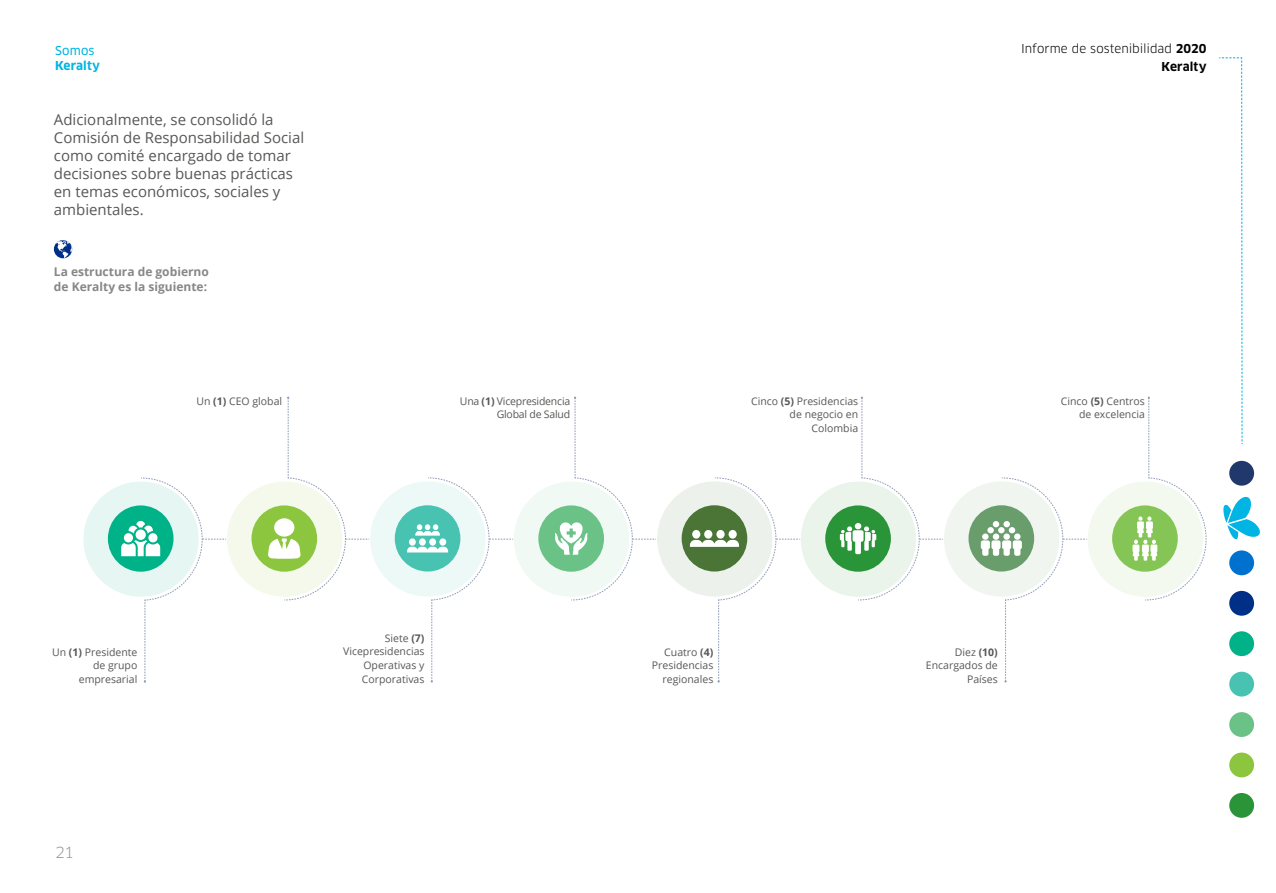
<style>
.page{position:relative;width:1276px;height:893px;background:#fff}
.page>*{position:absolute;margin:0;border:0;box-sizing:border-box;transform-origin:0 0}
.Keralty_Parrafo_A{font:15px/18px "Open Sans";color:#575756}
.t1{font:15px "Clan Pro";color:#9d9d9c}
.Keralty_Titulo_Grafi{font:700 12px/15px "Open Sans";color:#878787}
.t2{font:12px/18px "Clan Pro";color:#000;text-align:right}
.t3{font:700 12px "Clan Pro";letter-spacing:.005em;color:#00b4e3}
.t4{font:12px "Clan Pro News";letter-spacing:.015em;color:#00b4e3}
.Keralty_Texto_grafic{font:10.5px/13.5px "Open Sans";color:#575756;text-align:right}
.Keralty_Texto_grafic-2{font:10.5px/13.5px "Open Sans";letter-spacing:-.02em;color:#575756;text-align:right}
.s1{font-weight:700}
</style>
<div class="page">
<svg style="left:1223px;top:496px;width:37px;height:44px"></svg>
<div style="left:1229px;top:793px;width:25px;height:25px;background:#299438;border-radius:50%"></div>
<div style="left:1229px;top:672px;width:25px;height:24px;background:#49c3b1;border-radius:50%"></div>
<div style="left:1229px;top:550px;width:25px;height:25px;background:#0071ce;border-radius:50%"></div>
<div style="left:1229px;top:752px;width:25px;height:25px;background:#8cc63f;border-radius:50%"></div>
<div style="left:1229px;top:631px;width:25px;height:25px;background:#00b288;border-radius:50%"></div>
<div style="left:1229px;top:461px;width:25px;height:25px;background:#21386d;border-radius:50%"></div>
<div style="left:1229px;top:712px;width:25px;height:25px;background:#6bc287;border-radius:50%"></div>
<div style="left:1229px;top:591px;width:25px;height:25px;background:#002f87;border-radius:50%"></div>
<svg style="left:1219px;top:57px;width:23px;height:387px"></svg>
<div style="left:514px;top:481px;width:115px;height:116px;background:#f0f9f3;border-radius:50%"></div>
<div style="left:83px;top:481px;width:116px;height:116px;background:#e6f7f3;border-radius:50%"></div>
<div style="left:108px;top:505px;width:65px;height:67px;background:#00b288;border-radius:50%"></div>
<div style="left:227px;top:481px;width:115px;height:116px;background:#f4f9ec;border-radius:50%"></div>
<div style="left:251px;top:505px;width:66px;height:67px;background:#8cc63f;border-radius:50%"></div>
<div style="left:1087px;top:481px;width:116px;height:116px;background:#f3f9ee;border-radius:50%"></div>
<div style="left:1112px;top:505px;width:65px;height:67px;background:#85c555;border-radius:50%"></div>
<div style="left:370px;top:481px;width:116px;height:116px;background:#edf9f7;border-radius:50%"></div>
<div style="left:395px;top:505px;width:65px;height:66px;background:#49c3b1;border-radius:50%"></div>
<div style="left:657px;top:481px;width:115px;height:116px;background:#edf1eb;border-radius:50%"></div>
<svg style="left:681px;top:505px;width:66px;height:66px"></svg>
<div style="left:800px;top:481px;width:116px;height:116px;background:#eaf4eb;border-radius:50%"></div>
<div style="left:825px;top:505px;width:66px;height:67px;background:#299438;border-radius:50%"></div>
<div style="left:944px;top:481px;width:115px;height:116px;background:#f0f5f0;border-radius:50%"></div>
<div style="left:968px;top:505px;width:66px;height:66px;background:#699d6c;border-radius:50%"></div>
<svg style="left:54px;top:240px;width:18px;height:18px"></svg>
<svg style="left:121px;top:477px;width:105px;height:206px"></svg>
<svg style="left:268px;top:397px;width:102px;height:203px"></svg>
<svg style="left:407px;top:477px;width:107px;height:205px"></svg>
<svg style="left:528px;top:397px;width:128px;height:203px"></svg>
<svg style="left:689px;top:477px;width:111px;height:205px"></svg>
<svg style="left:840px;top:397px;width:103px;height:203px"></svg>
<svg style="left:981px;top:477px;width:106px;height:205px"></svg>
<svg style="left:1132px;top:397px;width:74px;height:203px"></svg>
<p class="t4" style="left:55px;top:44px;width:41px">Somos</p>
<p class="t3" style="left:55px;top:59px;width:46px">Keralty</p>
<p class="Keralty_Parrafo_A" style="left:54px;top:111px;width:252px">Adicionalmente, se consolidó la<br>Comisión de Responsabilidad Social como comité encargado de tomar decisiones sobre buenas prácticas en temas económicos, sociales y ambientales.</p>
<p class="Keralty_Titulo_Grafi" style="left:54px;top:264px;width:156px">La estructura de gobierno de Keralty es la siguiente:</p>
<p class="Keralty_Texto_grafic" style="left:196px;top:394px;width:87px">Un <span class="s1">(1)</span> CEO global</p>
<p class="Keralty_Texto_grafic-2" style="left:460px;top:394px;width:112px">Una <span class="s1">(1)</span> Vicepresidencia<br>Global de Salud</p>
<p class="Keralty_Texto_grafic" style="left:52px;top:645px;width:87px">Un <span class="s1">(1)</span> Presidente de grupo empresarial</p>
<h1 class="t1" style="left:55px;top:843px;width:20px">21</h1>
<p class="Keralty_Texto_grafic" style="left:343px;top:631px;width:83px">Siete <span class="s1">(7)<br></span>Vicepresidencias<br>Operativas y<br>Corporativas</p>
<p class="t2" style="left:1021px;top:40px;width:187px">Informe de sostenibilidad <span class="s1">2020<br>Keralty</span></p>
<p class="Keralty_Texto_grafic" style="left:751px;top:394px;width:109px">Cinco <span class="s1">(5)</span> Presidencias de negocio en<br>Colombia</p>
<p class="Keralty_Texto_grafic" style="left:1061px;top:394px;width:85px">Cinco <span class="s1">(5)</span> Centros de excelencia</p>
<p class="Keralty_Texto_grafic" style="left:652px;top:645px;width:63px">Cuatro <span class="s1">(4)<br></span>Presidencias regionales</p>
<p class="Keralty_Texto_grafic" style="left:926px;top:645px;width:73px">Diez <span class="s1">(10)<br></span>Encargados de<br>Países</p>
</div>
